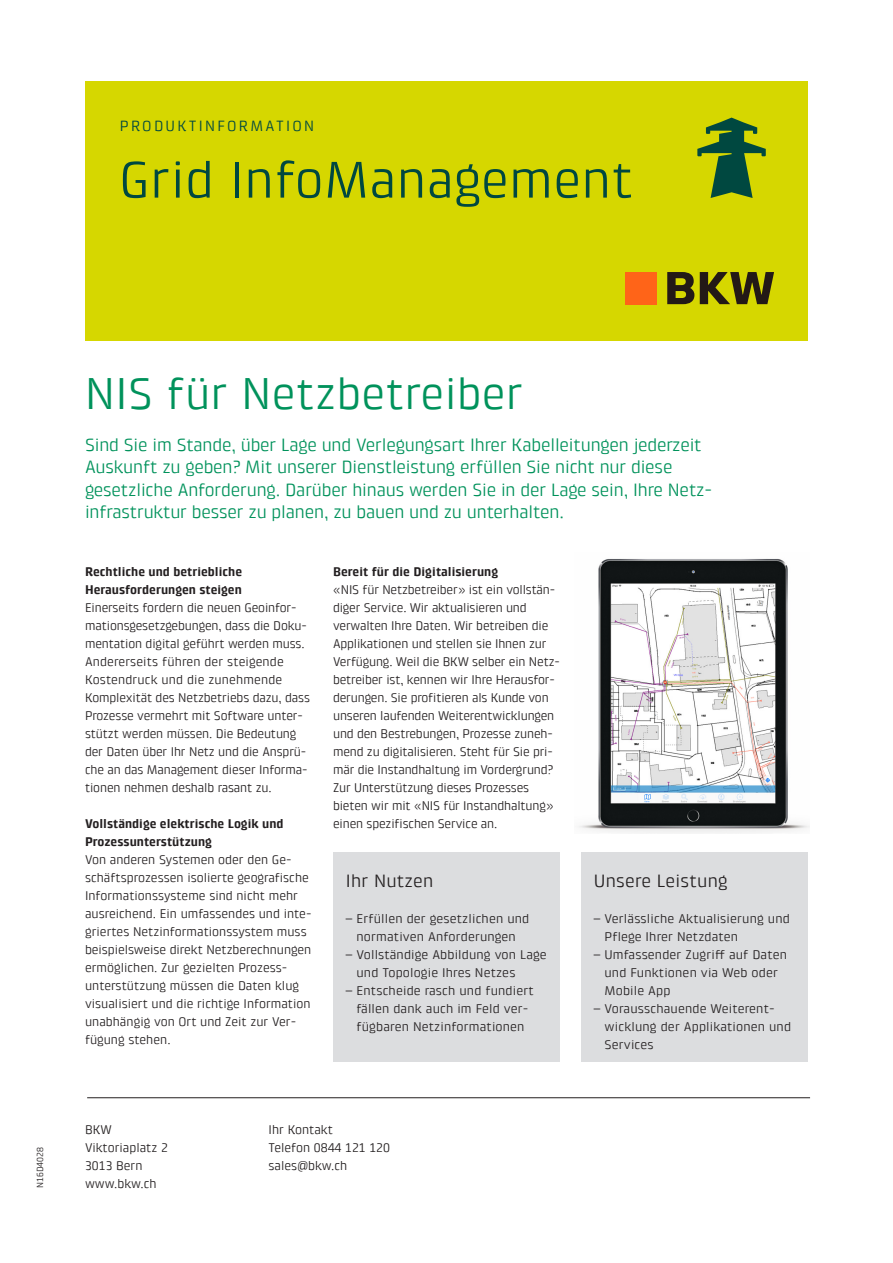
<style>
.page{position:relative;width:893px;height:1263px;background:#fff}
.page>*{position:absolute;margin:0;border:0;box-sizing:border-box;transform-origin:0 0}
.t1{font:52.5px "Klint Pro";letter-spacing:.01em;color:#004840}
.t2{font:45px "Klint Pro";letter-spacing:.01em;color:#00925b}
.t3{font:18px/22.5px "Klint Pro";letter-spacing:-.01em;color:#00925b}
.t4{font:18px "Klint Pro";letter-spacing:.01em;color:#231f20}
.BKW_Cover_Rubrik_10{font:15px "Klint Pro";letter-spacing:.15em;color:#004840}
.BKW_Copy_8_5_12pt_Re{font:12.75px/18px "Klint Pro";letter-spacing:-.01em;color:#231f20}
.BKW_Copy_8_5_12pt_Re-2{font:12.75px/18px "Klint Pro";letter-spacing:.01em;color:#231f20}
.BKW_Subheadline_3_8{font:700 12.75px/18px "Klint Pro";color:#231f20}
.BKW_Address_8_5_12pt{font:12.75px "Klint Pro";color:#231f20}
.BKW_Printnumber_6_8p{font:9px "Klint Pro";color:#231f20}
</style>
<div class="page">
<div style="left:85px;top:81px;width:723px;height:259px;background:#d6d700"></div>
<div style="left:625px;top:272px;width:32px;height:32px;background:#ff6418"></div>
<svg style="left:667px;top:272px;width:27px;height:32px"></svg>
<svg style="left:700px;top:272px;width:74px;height:32px"></svg>
<div style="left:333px;top:852px;width:227px;height:210px;background:#dcdddf"></div>
<div style="left:581px;top:852px;width:227px;height:210px;background:#dcdddf"></div>
<hr style="left:87px;top:1097px;width:723px;height:1px;background:#231f20">
<svg style="left:697px;top:118px;width:69px;height:80px"></svg>
<img style="left:579px;top:559px;width:231px;height:274px">
<p class="BKW_Cover_Rubrik_10" style="left:120px;top:117px;width:196px">PRODUKTINFORMATION</p>
<p class="t1" style="left:119px;top:150px;width:516px">Grid InfoManagement</p>
<p class="BKW_Printnumber_6_8p" style="left:35px;top:1188px;width:42px;rotate:-90deg">N16D4028</p>
<p class="t2" style="left:85px;top:368px;width:440px">NIS für Netzbetreiber</p>
<p class="t3" style="left:85px;top:433px;width:629px">Sind Sie im Stande, über Lage und Verlegungsart Ihrer Kabelleitungen jederzeit Auskunft zu geben? Mit unserer Dienstleistung erfüllen Sie nicht nur diese gesetzliche Anforderung. Darüber hinaus werden Sie in der Lage sein, Ihre Netz&shy;infrastruktur besser zu planen, zu bauen und zu unterhalten.</p>
<p class="BKW_Subheadline_3_8" style="left:85px;top:563px;width:159px">Rechtliche und betriebliche<br>Herausforderungen steigen</p>
<p class="BKW_Copy_8_5_12pt_Re" style="left:85px;top:599px;width:226px">Einerseits fordern die neuen Geoinfor&shy;mationsgesetzgebungen, dass die Doku&shy;mentation digital geführt werden muss.<br>Andererseits führen der steigende Kostendruck und die zunehmende Komplexität des Netzbetriebs dazu, dass Prozesse vermehrt mit Software unter&shy;stützt werden müssen. Die Bedeutung der Daten über Ihr Netz und die Ansprü&shy;che an das Management dieser Informa&shy;tionen nehmen deshalb rasant zu.</p>
<p class="BKW_Subheadline_3_8" style="left:85px;top:815px;width:200px">Vollständige elektrische Logik und<br>Prozessunterstützung</p>
<p class="BKW_Copy_8_5_12pt_Re" style="left:85px;top:851px;width:228px">Von anderen Systemen oder den Ge&shy;schäftsprozessen isolierte geografische Informationssysteme sind nicht mehr ausreichend. Ein umfassendes und inte&shy;griertes Netzinformationssystem muss beispielsweise direkt Netzberechnungen ermöglichen. Zur gezielten Prozess&shy;unterstützung müssen die Daten klug visualisiert und die richtige Information unabhängig von Ort und Zeit zur Ver&shy;fügung stehen.</p>
<p class="BKW_Subheadline_3_8" style="left:333px;top:563px;width:167px">Bereit für die Digitalisierung</p>
<p class="BKW_Copy_8_5_12pt_Re" style="left:333px;top:581px;width:228px">«NIS für Netzbetreiber» ist ein vollstän&shy;diger Service. Wir aktualisieren und verwalten Ihre Daten. Wir betreiben die Applikationen und stellen sie Ihnen zur Verfügung. Weil die BKW selber ein Netz&shy;betreiber ist, kennen wir Ihre Herausfor&shy;derungen. Sie profitieren als Kunde von unseren laufenden Weiterentwicklungen und den Bestrebungen, Prozesse zuneh&shy;mend zu digitalisieren. Steht für Sie pri&shy;mär die Instandhaltung im Vordergrund?<br>Zur Unterstützung dieses Prozesses bieten wir mit «NIS für Instandhaltung» einen spezifischen Service an.</p>
<p class="t4" style="left:346px;top:871px;width:89px">Ihr Nutzen</p>
<p class="BKW_Copy_8_5_12pt_Re-2" style="left:346px;top:910px;width:185px;text-align:center">– Erfüllen der gesetzlichen und normativen Anforderungen</p>
<p class="BKW_Copy_8_5_12pt_Re-2" style="left:356px;top:946px;width:192px;text-indent:-11px">– Vollständige Abbildung von Lage und Topologie Ihres Netzes</p>
<p class="BKW_Copy_8_5_12pt_Re-2" style="left:346px;top:982px;width:189px;text-align:center">– Entscheide rasch und fundiert fällen dank auch im Feld ver&shy;fügbaren Netzinformationen</p>
<p class="BKW_Address_8_5_12pt" style="left:85px;top:1122px;width:28px">BKW</p>
<p class="BKW_Address_8_5_12pt" style="left:85px;top:1140px;width:84px">Viktoriaplatz 2</p>
<p class="BKW_Address_8_5_12pt" style="left:85px;top:1158px;width:59px">3013 Bern</p>
<p class="BKW_Address_8_5_12pt" style="left:85px;top:1176px;width:73px">www.bkw.ch</p>
<p class="BKW_Address_8_5_12pt" style="left:269px;top:1122px;width:66px">Ihr Kontakt</p>
<p class="BKW_Address_8_5_12pt" style="left:269px;top:1140px;width:123px">Telefon 0844 121 120</p>
<p class="BKW_Address_8_5_12pt" style="left:269px;top:1158px;width:80px">sales@bkw.ch</p>
<p class="t4" style="left:594px;top:871px;width:135px">Unsere Leistung</p>
<p class="BKW_Copy_8_5_12pt_Re-2" style="left:604px;top:910px;width:187px;text-indent:-11px">– Verlässliche Aktualisierung und<br>Pflege Ihrer Netzdaten</p>
<p class="BKW_Copy_8_5_12pt_Re-2" style="left:604px;top:946px;width:184px;text-indent:-11px">– Umfassender Zugriff auf Daten und Funktionen via Web oder<br>Mobile App</p>
<p class="BKW_Copy_8_5_12pt_Re-2" style="left:604px;top:1000px;width:188px;text-indent:-11px">– Vorausschauende Weiterent&shy;wicklung der Applikationen und<br>Services</p>
</div>
